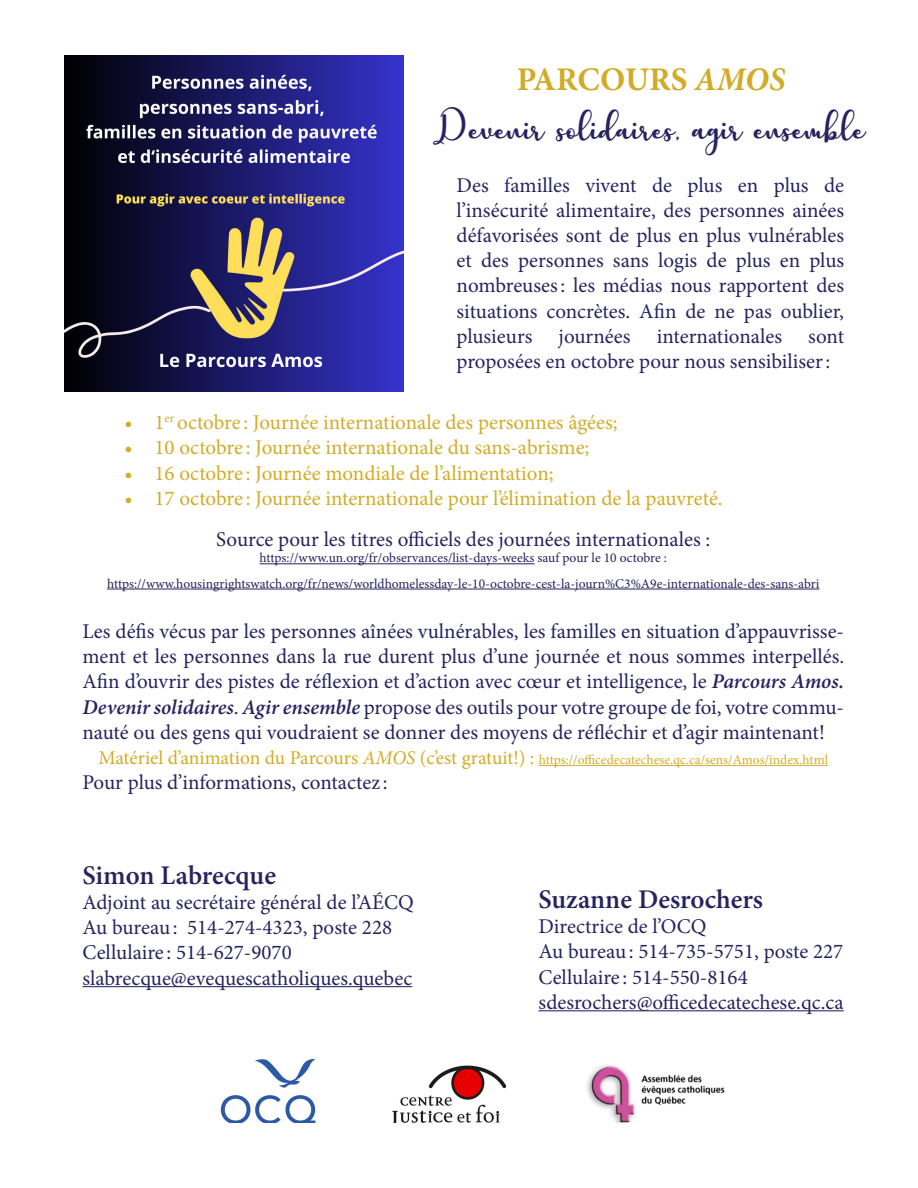
<style>
.page{position:relative;width:918px;height:1188px;background:#fff}
.page>*{position:absolute;margin:0;border:0;box-sizing:border-box;transform-origin:0 0}
.titre{font:700 33px "Minion Pro";color:#d2ac28}
.texte{font:600 27px "Minion Pro";color:#26235f}
.titre-2{font:25.5px "charlotte";color:#26235f}
.texte-2{font:21px/25.2px "Minion Pro";color:#26235f;text-align:justify}
.texte_alinéa{font:21px "Minion Pro";color:#d2ac28}
.texte-3{font:13.5px/25.2px "Minion Pro";color:#26235f;text-align:center}
.t1{font:13.5px "Minion Pro";color:#d2ac28}
.s1{font-style:italic}
.s2{font-weight:600;font-style:italic}
.s3{font-size:19.5px}
.s4{font-style:italic;font-size:19.5px}
</style>
<div class="page">
<hr style="left:260px;top:563px;width:274px;height:1px;background:#26235f">
<hr style="left:107px;top:589px;width:712px;height:1px;background:#26235f">
<hr style="left:539px;top:765px;width:289px;height:1px;background:#d2ac28">
<img style="left:220px;top:1059px;width:505px;height:63px">
<img style="left:65px;top:55px;width:339px;height:337px">
<hr style="left:538px;top:1010px;width:306px;height:1px;background:#26235f">
<hr style="left:82px;top:986px;width:330px;height:1px;background:#26235f">
<p class="titre" style="left:517px;top:56px;width:270px">PARCOURS <span class="s1">AMOS</span></p>
<p class="titre-2" style="left:436px;top:116px;width:431px">Devenir solidaires, agir ensemble</p>
<p class="texte-2" style="left:457px;top:172px;width:389px">Des familles vivent de plus en plus de l’insécurité alimentaire, des personnes ainées défavorisées sont de plus en plus vulnérables et des personnes sans logis de plus en plus nombreuses: les médias nous rapportent des situations concrètes. Afin de ne pas oublier, plusieurs journées internationales sont proposées en octobre pour nous sensibiliser:</p>
<p class="texte_alinéa" style="left:124px;top:408px;width:495px">• 1<sup>er</sup> octobre : Journée internationale des personnes âgées;</p>
<p class="texte_alinéa" style="left:124px;top:434px;width:466px">• 10 octobre : Journée internationale du sans-abrisme;</p>
<p class="texte_alinéa" style="left:124px;top:459px;width:431px">• 16 octobre : Journée mondiale de l’alimentation;</p>
<p class="texte_alinéa" style="left:124px;top:484px;width:600px">• 17 octobre : Journée internationale pour l’élimination de la pauvreté.</p>
<p class="texte-2" style="left:216px;top:527px;width:495px">Source pour les titres officiels des journées internationales :</p>
<p class="texte-3" style="left:107px;top:546px;width:714px">https://www.un.org/fr/observances/list-days-weeks sauf pour le 10 octobre : https://www.housingrightswatch.org/fr/news/worldhomelessday-le-10-octobre-cest-la-journ%C3%A9e-internationale-des-sans-abri</p>
<p class="texte-2" style="left:82px;top:619px;width:763px">Les défis vécus par les personnes aînées vulnérables, les familles en situation d’appauvrisse&shy;ment et les personnes dans la rue durent plus d’une journée et nous sommes interpellés.<br>Afin d’ouvrir des pistes de réflexion et d’action avec cœur et intelligence, le <span class="s2">Parcours Amos.<br>Devenir solidaires</span>. <span class="s2">Agir ensemble</span> propose des outils pour votre groupe de foi, votre commu&shy;nauté ou des gens qui voudraient se donner des moyens de réfléchir et d’agir maintenant!</p>
<p class="t1" style="left:98px;top:751px;width:731px"><span class="s3">Matériel d’animation du Parcours</span> <span class="s4">AMOS</span> <span class="s3">(c’est gratuit!) :</span> https://officedecatechese.qc.ca/sens/Amos/index.html</p>
<p class="texte-2" style="left:82px;top:770px;width:307px">Pour plus d’informations, contactez :</p>
<p class="texte" style="left:82px;top:856px;width:195px">Simon Labrecque</p>
<p class="texte-2" style="left:82px;top:890px;width:333px">Adjoint au secrétaire général de l’AÉCQ</p>
<p class="texte-2" style="left:82px;top:915px;width:311px">Au bureau: 514-274-4323, poste 228</p>
<p class="texte-2" style="left:82px;top:940px;width:211px">Cellulaire : 514-627-9070</p>
<p class="texte-2" style="left:82px;top:965px;width:331px">slabrecque@evequescatholiques.quebec</p>
<p class="texte" style="left:538px;top:881px;width:226px">Suzanne Desrochers</p>
<p class="texte-2" style="left:538px;top:914px;width:170px">Directrice de l’OCQ</p>
<p class="texte-2" style="left:538px;top:939px;width:306px">Au bureau: 514-735-5751, poste 227</p>
<p class="texte-2" style="left:538px;top:964px;width:211px">Cellulaire : 514-550-8164</p>
<p class="texte-2" style="left:538px;top:990px;width:307px">sdesrochers@officedecatechese.qc.ca</p>
</div>
